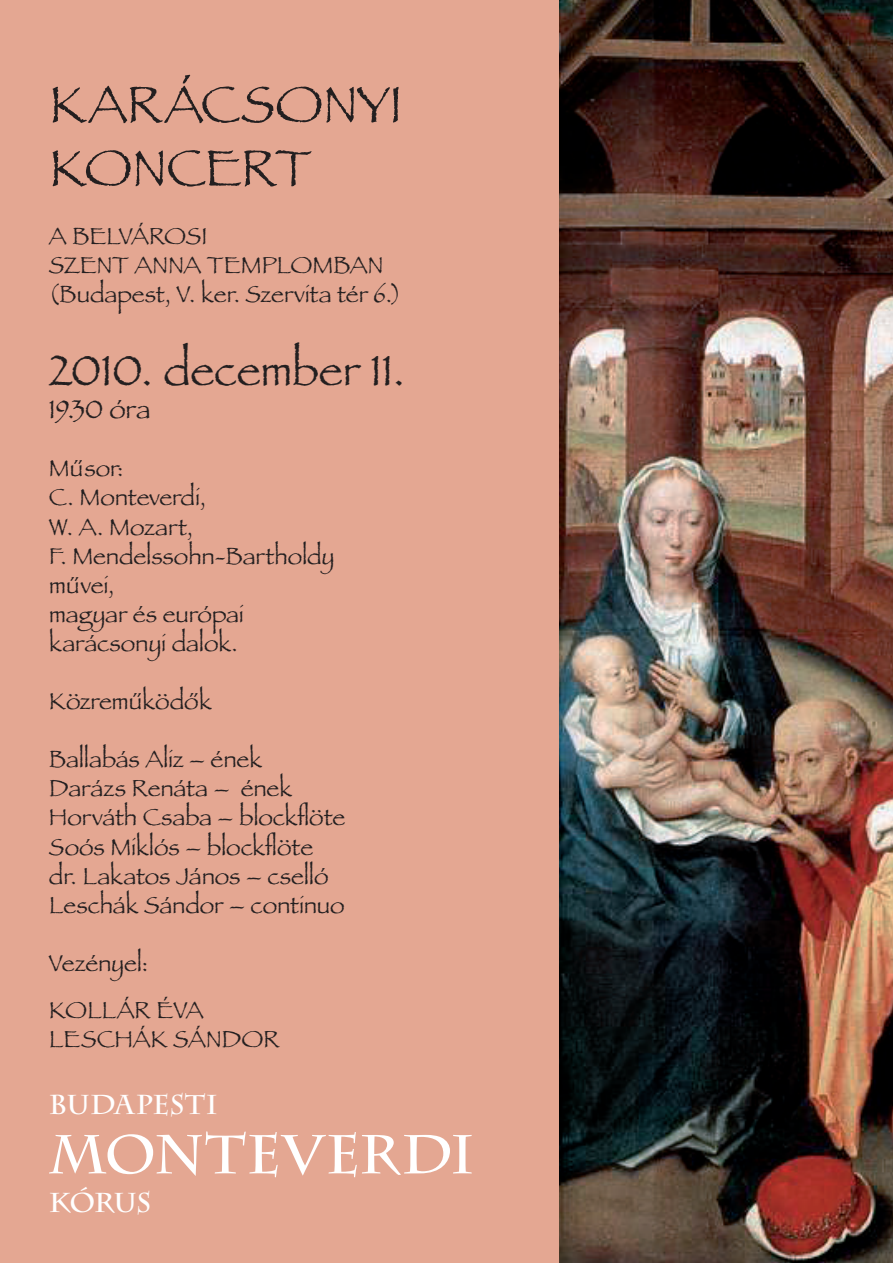
<style>
.page{position:relative;width:893px;height:1263px;background:#fff}
.page>*{position:absolute;margin:0;border:0;box-sizing:border-box;transform-origin:0 0}
.t1{font:700 54.6px "Charlemagne Std";letter-spacing:.015em;color:#fff}
.t2{font:52.95px "Papyrus";letter-spacing:-.01em;color:#231f20}
.t3{font:52.95px "Papyrus";letter-spacing:-.03em;color:#231f20}
.t4{font:45.45px "Papyrus";letter-spacing:-.005em;color:#231f20}
.t5{font:700 27.3px "Charlemagne Std";letter-spacing:-.005em;color:#fff}
.t6{font:27.3px "Papyrus";letter-spacing:-.005em;color:#231f20}
.t7{font:700 27.3px "Charlemagne Std";letter-spacing:-.025em;color:#fff}
.t8{font:24.3px "Papyrus";letter-spacing:-.01em;color:#231f20}
</style>
<div class="page">
<img style="left:558px;top:0;width:335px;height:1262px">
<div style="left:0;top:0;width:558px;height:1263px;background:#e4a792"></div>
<p class="t2" style="left:49px;top:73px;width:355px">KARÁCSONYI</p>
<p class="t3" style="left:49px;top:136px;width:264px">KONCERT</p>
<p class="t8" style="left:49px;top:221px;width:160px">A BELVÁROSI</p>
<p class="t8" style="left:49px;top:250px;width:336px">SZENT ANNA TEMPLOMBAN</p>
<p class="t8" style="left:49px;top:279px;width:354px">(Budapest, V. ker. Szervita tér 6.)</p>
<p class="t4" style="left:49px;top:343px;width:358px">2010. december 11.</p>
<p class="t6" style="left:49px;top:393px;width:103px">19.30 óra</p>
<p class="t8" style="left:49px;top:454px;width:76px">Mu˝sor:</p>
<p class="t8" style="left:49px;top:483px;width:159px">C. Monteverdi,</p>
<p class="t8" style="left:49px;top:512px;width:146px">W. A. Mozart,</p>
<p class="t8" style="left:49px;top:541px;width:287px">F. Mendelssohn-Bartholdy</p>
<p class="t8" style="left:49px;top:570px;width:67px">mu˝vei,</p>
<p class="t8" style="left:49px;top:599px;width:196px">magyar és európai</p>
<p class="t8" style="left:49px;top:628px;width:191px">karácsonyi dalok.</p>
<p class="t8" style="left:49px;top:686px;width:165px">Közremu˝ködo˝k</p>
<p class="t8" style="left:49px;top:745px;width:215px">Ballabás Aliz – ének</p>
<p class="t8" style="left:49px;top:774px;width:245px">Darázs Renáta – ének</p>
<p class="t8" style="left:49px;top:803px;width:298px">Horváth Csaba – blockflöte</p>
<p class="t8" style="left:49px;top:832px;width:266px">Soós Miklós – blockflöte</p>
<p class="t8" style="left:49px;top:861px;width:281px">dr. Lakatos János – cselló</p>
<p class="t8" style="left:49px;top:890px;width:297px">Leschák Sándor – continuo</p>
<p class="t8" style="left:49px;top:948px;width:101px">Vezényel:</p>
<p class="t8" style="left:49px;top:995px;width:156px">KOLLÁR ÉVA</p>
<p class="t8" style="left:49px;top:1024px;width:232px">LESCHÁK SÁNDOR</p>
<p class="t5" style="left:49px;top:1088px;width:170px">BUDAPESTI</p>
<p class="t1" style="left:49px;top:1123px;width:427px">MONTEVERDI</p>
<p class="t7" style="left:49px;top:1187px;width:104px">KÓRUS</p>
</div>
